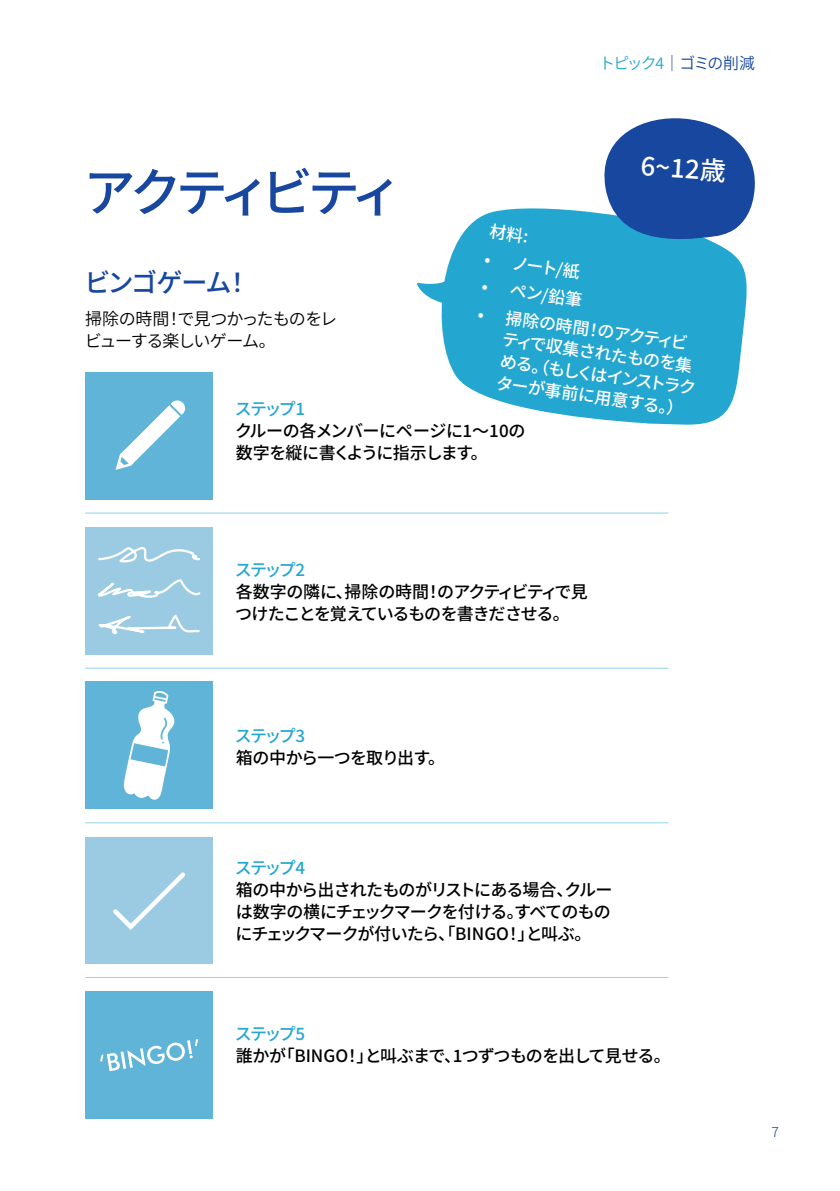
<style>
.page{position:relative;width:840px;height:1191px;background:#fff}
.page>*{position:absolute;margin:0;border:0;box-sizing:border-box;transform-origin:0 0}
.t1{font:500 52px "Source Han Sans JP";letter-spacing:-.145em;color:#17479e}
.t2{font:500 26px "Source Han Sans JP";letter-spacing:-.07em;color:#17479e}
.t3{font:500 26px "Source Han Sans JP";color:#fff}
.t4{font:500 17px/22px "Source Han Sans JP";letter-spacing:-.055em;color:#000}
.t5{font:500 17px/22px "Source Han Sans JP";color:#fff}
.t6{font:500 17px/22px "Source Han Sans JP";letter-spacing:-.025em;color:#000}
.t7{font:500 17px "Source Han Sans JP";letter-spacing:-.035em;color:#000}
.t8{font:17px/22px "Source Han Sans JP";letter-spacing:-.055em;color:#000}
.t9{font:500 17px "Source Han Sans JP";letter-spacing:-.125em;color:#23a7d0}
.t10{font:16px "Source Han Sans JP";letter-spacing:-.1em;color:#17479e}
.t11{font:300 14px "Source Han Sans JP";color:#17479e}
.s1{color:#23a7d0}
</style>
<div class="page">
<svg style="left:441px;top:208px;width:306px;height:217px;background:#3db1d5"></svg>
<svg style="left:417px;top:280px;width:42px;height:26px"></svg>
<hr style="left:85px;top:512px;width:583px;height:1px;background:#23a7d0">
<hr style="left:85px;top:667px;width:583px;height:1px;background:#23a7d0">
<hr style="left:85px;top:822px;width:583px;height:1px;background:#23a7d0">
<hr style="left:85px;top:977px;width:583px;height:1px;background:#23a7d0">
<div style="left:85px;top:372px;width:128px;height:128px;background:#5fb4d7"></div>
<svg style="left:115px;top:400px;width:70px;height:70px"></svg>
<div style="left:85px;top:527px;width:128px;height:127px;background:#9bcae3"></div>
<svg style="left:98px;top:547px;width:102px;height:15px"></svg>
<svg style="left:98px;top:579px;width:102px;height:19px"></svg>
<svg style="left:98px;top:614px;width:101px;height:20px"></svg>
<div style="left:85px;top:682px;width:128px;height:127px;background:#5fb4d7"></div>
<svg style="left:124px;top:691px;width:51px;height:109px"></svg>
<div style="left:85px;top:837px;width:128px;height:126px;background:#9bcae3"></div>
<svg style="left:113px;top:872px;width:72px;height:58px"></svg>
<div style="left:85px;top:991px;width:128px;height:127px;background:#5fb4d7"></div>
<svg style="left:100px;top:1039px;width:98px;height:32px"></svg>
<svg style="left:589px;top:118px;width:166px;height:125px"></svg>
<svg style="left:489px;top:223px;width:38px;height:20px"></svg>
<h1 class="t1" style="left:83px;top:163px;width:320px">アクティビティ</h1>
<p class="t10" style="left:599px;top:55px;width:157px"><span class="s1">トピック4</span>｜ゴミの削減</p>
<h2 class="t3" style="left:641px;top:151px;width:87px;rotate:4deg">6~12歳</h2>
<p class="t5" style="left:485px;top:248px;width:98px;rotate:8deg">• ノート/紙</p>
<p class="t5" style="left:483px;top:276px;width:102px;rotate:8deg">• ペン/鉛筆</p>
<p class="t5" style="left:506px;top:307px;width:200px;text-indent:-28px;rotate:8deg">• 掃除の時間！のアクティビティで収集されたものを集める。（もしくはインストラクターが事前に用意する。）</p>
<h2 class="t2" style="left:84px;top:267px;width:167px">ビンゴゲーム！</h2>
<p class="t8" style="left:85px;top:308px;width:254px">掃除の時間！で見つかったものをレビューする楽しいゲーム。</p>
<p class="t9" style="left:235px;top:399px;width:72px">ステップ1</p>
<p class="t6" style="left:235px;top:420px;width:291px">クルーの各メンバーにページに1〜10の数字を縦に書くように指示します。</p>
<p class="t9" style="left:235px;top:560px;width:72px">ステップ2</p>
<p class="t4" style="left:235px;top:581px;width:354px">各数字の隣に、掃除の時間！のアクティビティで見つけたことを覚えているものを書きださせる。</p>
<p class="t9" style="left:235px;top:725px;width:72px">ステップ3</p>
<p class="t4" style="left:235px;top:746px;width:211px">箱の中から一つを取り出す。</p>
<p class="t9" style="left:235px;top:858px;width:72px">ステップ4</p>
<p class="t4" style="left:235px;top:879px;width:378px;text-align:justify">箱の中から出されたものがリストにある場合、クルーは数字の横にチェックマークを付ける。すべてのものにチェックマークが付いたら、「BINGO！」と叫ぶ。</p>
<p class="t9" style="left:235px;top:1024px;width:72px">ステップ5</p>
<p class="t7" style="left:235px;top:1046px;width:436px">誰かが「BINGO！」と叫ぶまで、1つずつものを出して見せる。</p>
<p class="t11" style="left:771px;top:1123px;width:9px">7</p>
</div>
